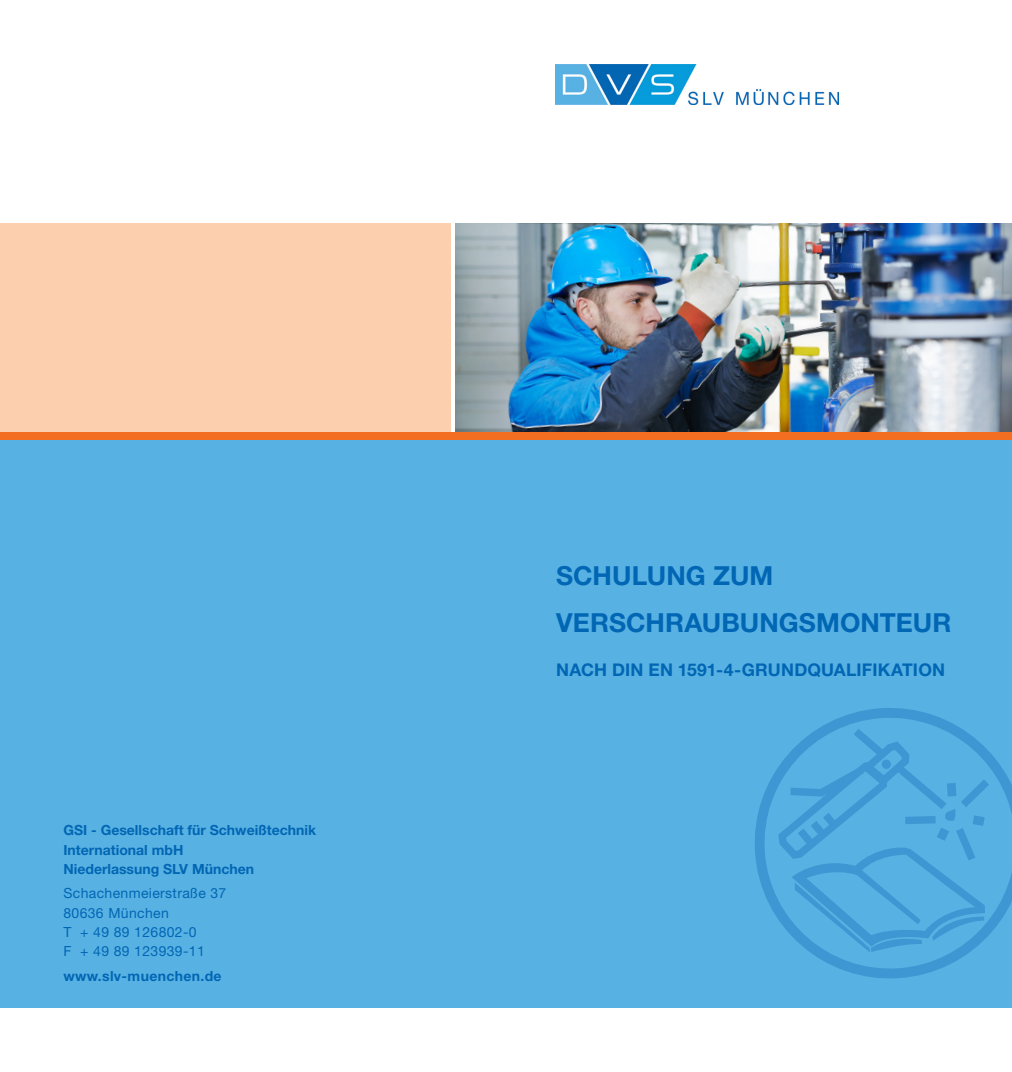
<style>
.page{position:relative;width:1012px;height:1072px;background:#fff}
.page>*{position:absolute;margin:0;border:0;box-sizing:border-box;transform-origin:0 0}
.Titel_18{font:700 26.25px "Helvetica Neue LT Std";color:#0166b3}
.Titel_18-2{font:700 17.5px "Helvetica Neue LT Std";letter-spacing:.01em;color:#0166b3}
.Anschrift{font:700 14px "Helvetica Neue LT Std";color:#0166b3}
.t1{font:14px/19.2px "Helvetica Neue LT Std";letter-spacing:.025em;color:#0166b3}
.Anschrift-2{font:700 14px "Helvetica Neue LT Std";letter-spacing:.025em;color:#0166b3}
</style>
<div class="page">
<img style="left:456px;top:224px;width:556px;height:208px">
<div style="left:0;top:432px;width:1012px;height:575px;background:#58b1e3"></div>
<div style="left:0;top:223px;width:451px;height:209px;background:#fccfae"></div>
<img style="left:556px;top:65px;width:282px;height:39px">
<div style="left:0;top:432px;width:1012px;height:7px;background:#f36e21"></div>
<svg style="left:755px;top:708px;width:257px;height:271px"></svg>
<svg style="left:778px;top:728px;width:211px;height:224px"></svg>
<div style="left:882px;top:759px;width:9px;height:10px;background:#3e97d2;border-radius:50%"></div>
<p class="Anschrift" style="left:63px;top:821px;width:254px">GSI - Gesellschaft für Schweißtechnik</p>
<p class="Anschrift" style="left:63px;top:841px;width:121px">International mbH</p>
<p class="Anschrift" style="left:63px;top:860px;width:192px">Niederlassung SLV München</p>
<p class="t1" style="left:63px;top:883px;width:164px">Schachenmeierstraße 37</p>
<p class="t1" style="left:63px;top:903px;width:107px">80636 München</p>
<p class="t1" style="left:63px;top:922px;width:143px">T + 49 89 126802-0<br>F + 49 89 123939-11</p>
<p class="Anschrift-2" style="left:63px;top:967px;width:160px">www.slv-muenchen.de</p>
<p class="Titel_18" style="left:556px;top:559px;width:219px">SCHULUNG ZUM</p>
<p class="Titel_18" style="left:556px;top:606px;width:397px">VERSCHRAUBUNGSMONTEUR</p>
<p class="Titel_18-2" style="left:556px;top:658px;width:390px">NACH DIN EN 1591-4-GRUNDQUALIFIKATION</p>
</div>
